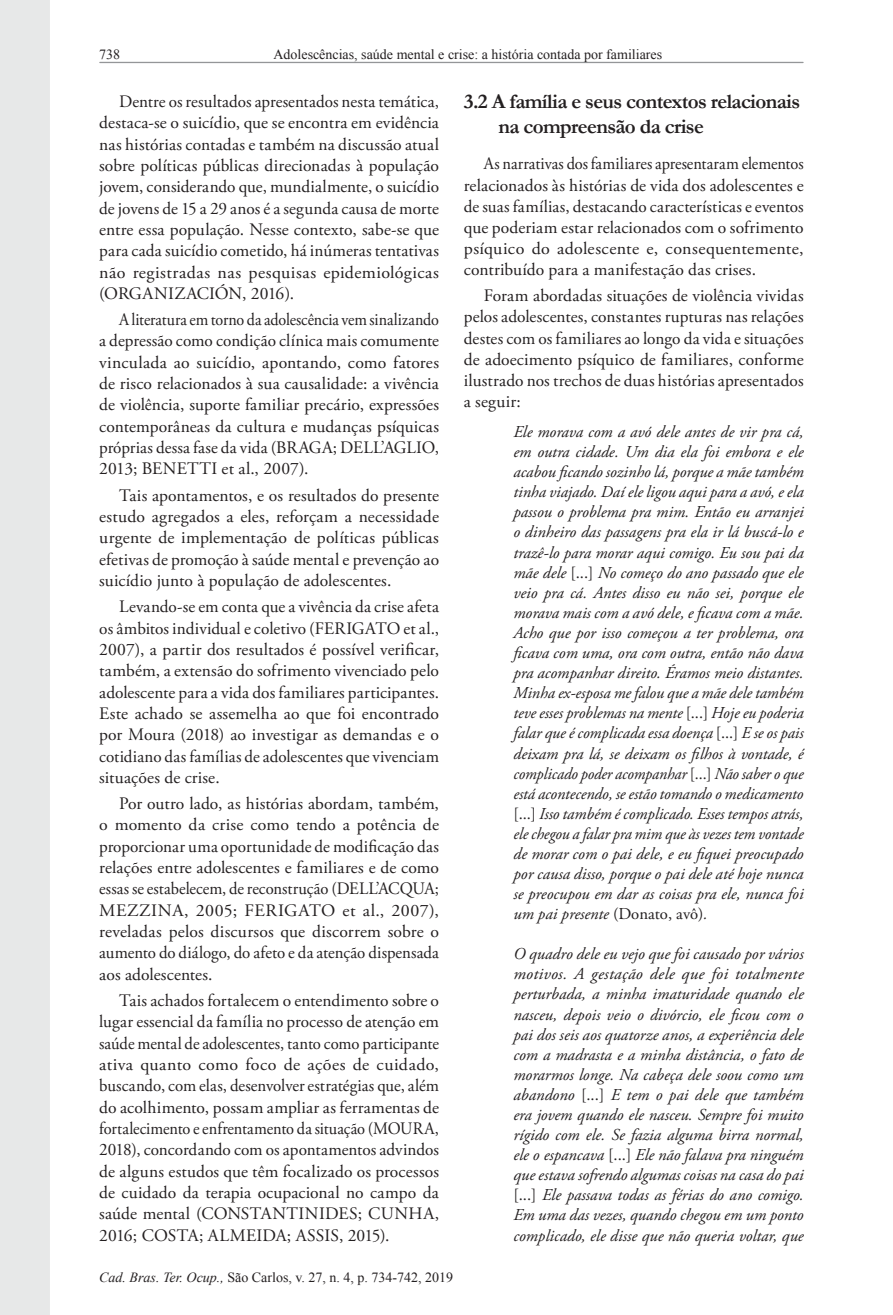
<style>
.page{position:relative;width:893px;height:1315px;background:#fff}
.page>*{position:absolute;margin:0;border:0;box-sizing:border-box;transform-origin:0 0}
.Heading2{font:700 21px/25.4px "Garamond";letter-spacing:-.03em;color:#231f20}
.Paragraph{font:17.5px/21.3px "Adobe Garamond Pro";letter-spacing:.01em;color:#231f20;text-align:justify}
.Paragraph-2{font:17.5px/21.3px "Adobe Garamond Pro";letter-spacing:.01em;color:#231f20;text-align:justify;scale:.92 1}
.Paragraph-3{font:17.5px/21.2px "Adobe Garamond Pro";letter-spacing:.01em;color:#231f20;text-align:justify;scale:.94 1}
.BlockQuote-Italico{font:italic 16.62px/20.1px "Adobe Garamond Pro";color:#231f20;text-align:justify}
.t1{font:14px "Times New Roman";color:#231f20}
.s1{font-style:normal}
.s2{font-style:italic}
</style>
<div class="page">
<div style="left:0;top:0;width:50px;height:1315px;background:#e7e8e8"></div>
<hr style="left:100px;top:62px;width:703px;height:1px;background:#949698">
<p class="t1" style="left:273px;top:45px;width:390px">Adolescências, saúde mental e crise: a história contada por familiares</p>
<p class="Paragraph" style="left:99px;top:91px;width:341px;text-indent:20px">Dentre os resultados apresentados nesta temática, destaca-se o suicídio, que se encontra em evidência nas histórias contadas e também na discussão atual sobre políticas públicas direcionadas à população jovem, considerando que, mundialmente, o suicídio de jovens de 15 a 29 anos é a segunda causa de morte entre essa população. Nesse contexto, sabe-se que para cada suicídio cometido, há inúmeras tentativas não registradas nas pesquisas epidemiológicas (ORGANIZACIÓN, 2016).</p>
<p class="Paragraph-2" style="left:99px;top:309px;width:371px;text-indent:20px">A literatura em torno da adolescência vem sinalizando a depressão como condição clínica mais comumente vinculada ao suicídio, apontando, como fatores de risco relacionados à sua causalidade: a vivência de violência, suporte familiar precário, expressões contemporâneas da cultura e mudanças psíquicas próprias dessa fase da vida (BRAGA; DELL’AGLIO, 2013; BENETTI et al., 2007).</p>
<p class="Paragraph" style="left:99px;top:485px;width:341px;text-indent:20px">Tais apontamentos, e os resultados do presente estudo agregados a eles, reforçam a necessidade urgente de implementação de políticas públicas efetivas de promoção à saúde mental e prevenção ao suicídio junto à população de adolescentes.</p>
<p class="Paragraph" style="left:99px;top:596px;width:341px;text-indent:20px">Levando-se em conta que a vivência da crise afeta os âmbitos individual e coletivo (FERIGATO et al., 2007), a partir dos resultados é possível verificar, também, a extensão do sofrimento vivenciado pelo adolescente para a vida dos familiares participantes.<br>Este achado se assemelha ao que foi encontrado por Moura (2018) ao investigar as demandas e o cotidiano das famílias de adolescentes que vivenciam situações de crise.</p>
<p class="Paragraph" style="left:99px;top:793px;width:341px;text-indent:20px">Por outro lado, as histórias abordam, também, o momento da crise como tendo a potência de proporcionar uma oportunidade de modificação das relações entre adolescentes e familiares e de como essas se estabelecem, de reconstrução (DELL’ACQUA; MEZZINA, 2005; FERIGATO et al., 2007), reveladas pelos discursos que discorrem sobre o aumento do diálogo, do afeto e da atenção dispensada aos adolescentes.</p>
<p class="Paragraph" style="left:99px;top:990px;width:341px;text-indent:20px">Tais achados fortalecem o entendimento sobre o lugar essencial da família no processo de atenção em saúde mental de adolescentes, tanto como participante ativa quanto como foco de ações de cuidado, buscando, com elas, desenvolver estratégias que, além do acolhimento, possam ampliar as ferramentas de fortalecimento e enfrentamento da situação (MOURA, 2018), concordando com os apontamentos advindos de alguns estudos que têm focalizado os processos de cuidado da terapia ocupacional no campo da saúde mental (CONSTANTINIDES; CUNHA, 2016; COSTA; ALMEIDA; ASSIS, 2015).</p>
<p class="Heading2" style="left:499px;top:89px;width:303px;text-indent:-35px">3.2 A família e seus contextos relacionais na compreensão da crise</p>
<p class="Paragraph-3" style="left:464px;top:154px;width:363px;text-indent:20px">As narrativas dos familiares apresentaram elementos relacionados às histórias de vida dos adolescentes e de suas famílias, destacando características e eventos que poderiam estar relacionados com o sofrimento psíquico do adolescente e, consequentemente, contribuído para a manifestação das crises.</p>
<p class="Paragraph" style="left:464px;top:286px;width:341px;text-indent:20px">Foram abordadas situações de violência vividas pelos adolescentes, constantes rupturas nas relações destes com os familiares ao longo da vida e situações de adoecimento psíquico de familiares, conforme ilustrado nos trechos de duas histórias apresentados a seguir:</p>
<p class="BlockQuote-Italico" style="left:513px;top:422px;width:292px">Ele morava com a avó dele antes de vir pra cá, em outra cidade. Um dia ela foi embora e ele acabou ficando sozinho lá, porque a mãe também tinha viajado. Daí ele ligou aqui para a avó, e ela passou o problema pra mim. Então eu arranjei o dinheiro das passagens pra ela ir lá buscá-lo e trazê-lo para morar aqui comigo. Eu sou pai da mãe dele <span class="s1">[...]</span> No começo do ano passado que ele veio pra cá. Antes disso eu não sei, porque ele morava mais com a avó dele, e ficava com a mãe.<br>Acho que por isso começou a ter problema, ora ficava com uma, ora com outra, então não dava pra acompanhar direito. Éramos meio distantes.<br>Minha ex-esposa me falou que a mãe dele também teve esses problemas na mente <span class="s1">[...]</span> Hoje eu poderia falar que é complicada essa doença <span class="s1">[...]</span> E se os pais deixam pra lá, se deixam os filhos à vontade, é complicado poder acompanhar <span class="s1">[...]</span> Não saber o que está acontecendo, se estão tomando o medicamento <span class="s1">[...]</span> Isso também é complicado. Esses tempos atrás, ele chegou a falar pra mim que às vezes tem vontade de morar com o pai dele, e eu fiquei preocupado por causa disso, porque o pai dele até hoje nunca se preocupou em dar as coisas pra ele, nunca foi um pai presente <span class="s1">(Donato, avô)</span>.</p>
<p class="BlockQuote-Italico" style="left:513px;top:944px;width:292px">O quadro dele eu vejo que foi causado por vários motivos. A gestação dele que foi totalmente perturbada, a minha imaturidade quando ele nasceu, depois veio o divórcio, ele ficou com o pai dos seis aos quatorze anos, a experiência dele com a madrasta e a minha distância, o fato de morarmos longe. Na cabeça dele soou como um abandono <span class="s1">[...]</span> E tem o pai dele que também era jovem quando ele nasceu. Sempre foi muito rígido com ele. Se fazia alguma birra normal, ele o espancava <span class="s1">[...]</span> Ele não falava pra ninguém que estava sofrendo algumas coisas na casa do pai <span class="s1">[...]</span> Ele passava todas as férias do ano comigo.<br>Em uma das vezes, quando chegou em um ponto complicado, ele disse que não queria voltar, que</p>
<p class="t1" style="left:99px;top:1268px;width:356px"><span class="s2">Cad. Bras. Ter. Ocup.,</span> São Carlos, v. 27, n. 4, p. 734-742, 2019</p>
</div>
